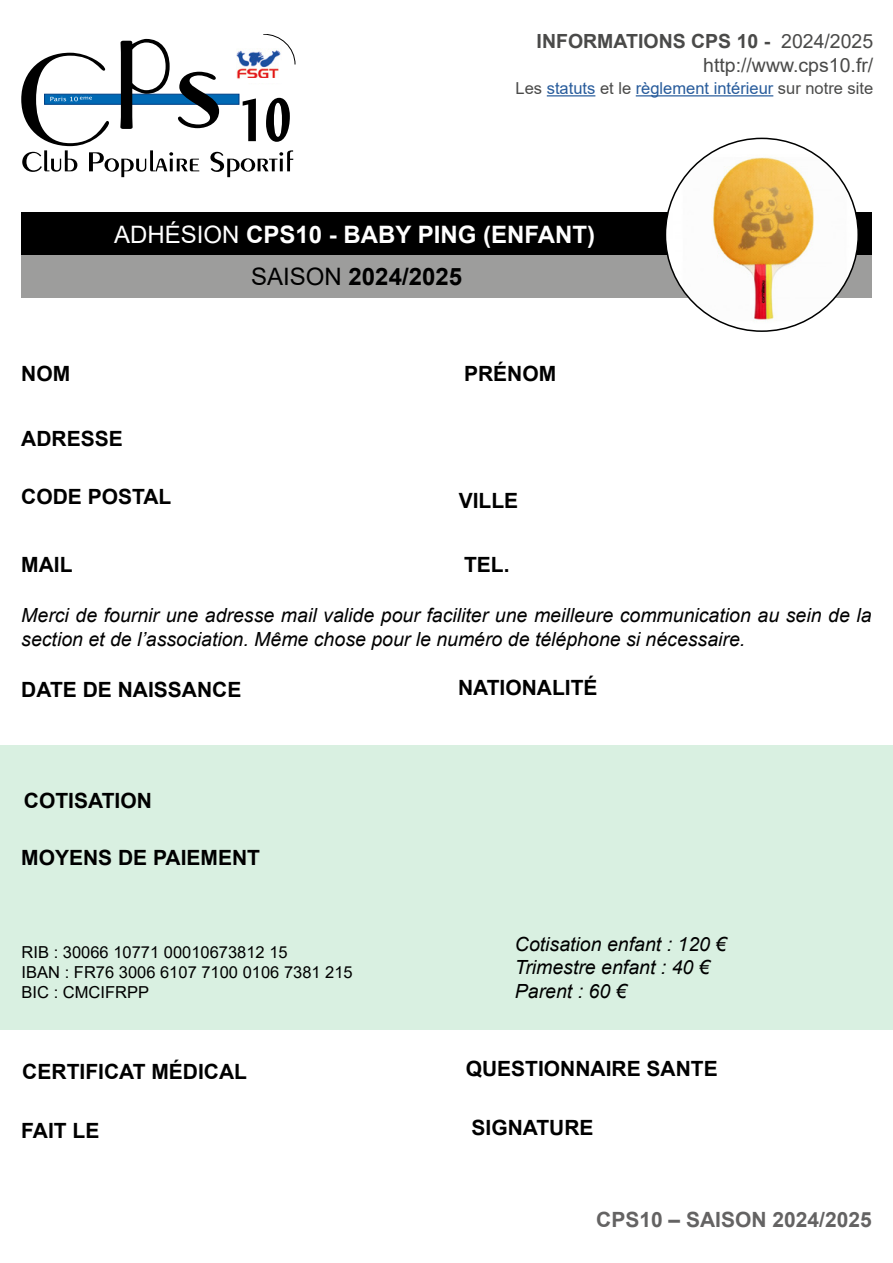
<style>
.page{position:relative;width:893px;height:1263px;background:#fff}
.page>*{position:absolute;margin:0;border:0;box-sizing:border-box;transform-origin:0 0}
.t1{font:700 24px "Arial";color:#fff}
.t2{font:700 24px "Arial";color:#000}
.t3{font:700 21px "Arial";color:#000}
.t4{font:700 21px "Arial";color:#646363}
.t5{font:italic 19.5px/23.4px "Arial";color:#000}
.t6{font:19.5px/23.4px "Arial";color:#4a4a49;text-align:right}
.t7{font:16.5px/19.8px "Arial";color:#000}
.t8{font:16.5px "Arial";color:#275b9b}
.s1{font-weight:700}
.s2{color:#4a4a49}
.s3{font-weight:400}
</style>
<div class="page">
<div style="left:0;top:745px;width:893px;height:285px;background:#d9f0e1"></div>
<div style="left:21px;top:255px;width:851px;height:42px;background:#9d9d9c"></div>
<div style="left:21px;top:212px;width:851px;height:43px;background:#000"></div>
<hr style="left:547px;top:95px;width:48px;height:1px;background:#275b9b">
<hr style="left:636px;top:95px;width:137px;height:1px;background:#275b9b">
<svg style="left:21px;top:34px;width:274px;height:143px"></svg>
<img style="left:237px;top:49px;width:44px;height:37px">
<hr style="left:248px;top:79px;width:36px;height:4px;background:#fff">
<img style="left:665px;top:138px;width:193px;height:193px;border-radius:96px">
<p class="t6" style="left:537px;top:30px;width:338px"><span class="s1">INFORMATIONS CPS 10 -</span> 2024/2025 http://www.cps10.fr/</p>
<p class="t8" style="left:516px;top:77px;width:359px"><span class="s2">Les</span> statuts <span class="s2">et le</span> règlement intérieur <span class="s2">sur notre site</span></p>
<p class="t1" style="left:114px;top:218px;width:482px"><span class="s3">ADHÉSION</span> CPS10 - BABY PING (ENFANT)</p>
<p class="t2" style="left:251px;top:260px;width:212px"><span class="s3">SAISON</span> 2024/2025</p>
<p class="t3" style="left:21px;top:358px;width:50px">NOM</p>
<p class="t3" style="left:464px;top:358px;width:94px">PRÉNOM</p>
<p class="t3" style="left:21px;top:423px;width:103px">ADRESSE</p>
<p class="t3" style="left:21px;top:482px;width:152px">CODE POSTAL</p>
<p class="t3" style="left:459px;top:486px;width:61px">VILLE</p>
<p class="t3" style="left:21px;top:549px;width:53px">MAIL</p>
<p class="t3" style="left:464px;top:549px;width:47px">TEL.</p>
<p class="t5" style="left:21px;top:604px;width:852px">Merci de fournir une adresse mail valide pour faciliter une meilleure communication au sein de la section et de l’association. Même chose pour le numéro de téléphone si nécessaire.</p>
<p class="t3" style="left:21px;top:675px;width:222px">DATE DE NAISSANCE</p>
<p class="t3" style="left:458px;top:672px;width:141px">NATIONALITÉ</p>
<p class="t3" style="left:24px;top:786px;width:129px">COTISATION</p>
<p class="t3" style="left:21px;top:843px;width:240px">MOYENS DE PAIEMENT</p>
<p class="t7" style="left:22px;top:942px;width:333px">RIB : 30066 10771 00010673812 15<br>IBAN : FR76 3006 6107 7100 0106 7381 215<br>BIC : CMCIFRPP</p>
<p class="t5" style="left:515px;top:933px;width:213px">Cotisation enfant : 120 €<br>Trimestre enfant : 40 €<br>Parent : 60 €</p>
<p class="t3" style="left:22px;top:1056px;width:226px">CERTIFICAT MÉDICAL</p>
<p class="t3" style="left:466px;top:1054px;width:254px">QUESTIONNAIRE SANTE</p>
<p class="t3" style="left:21px;top:1116px;width:80px">FAIT LE</p>
<p class="t3" style="left:471px;top:1113px;width:124px">SIGNATURE</p>
<p class="t4" style="left:596px;top:1205px;width:277px">CPS10 – SAISON 2024/2025</p>
</div>
